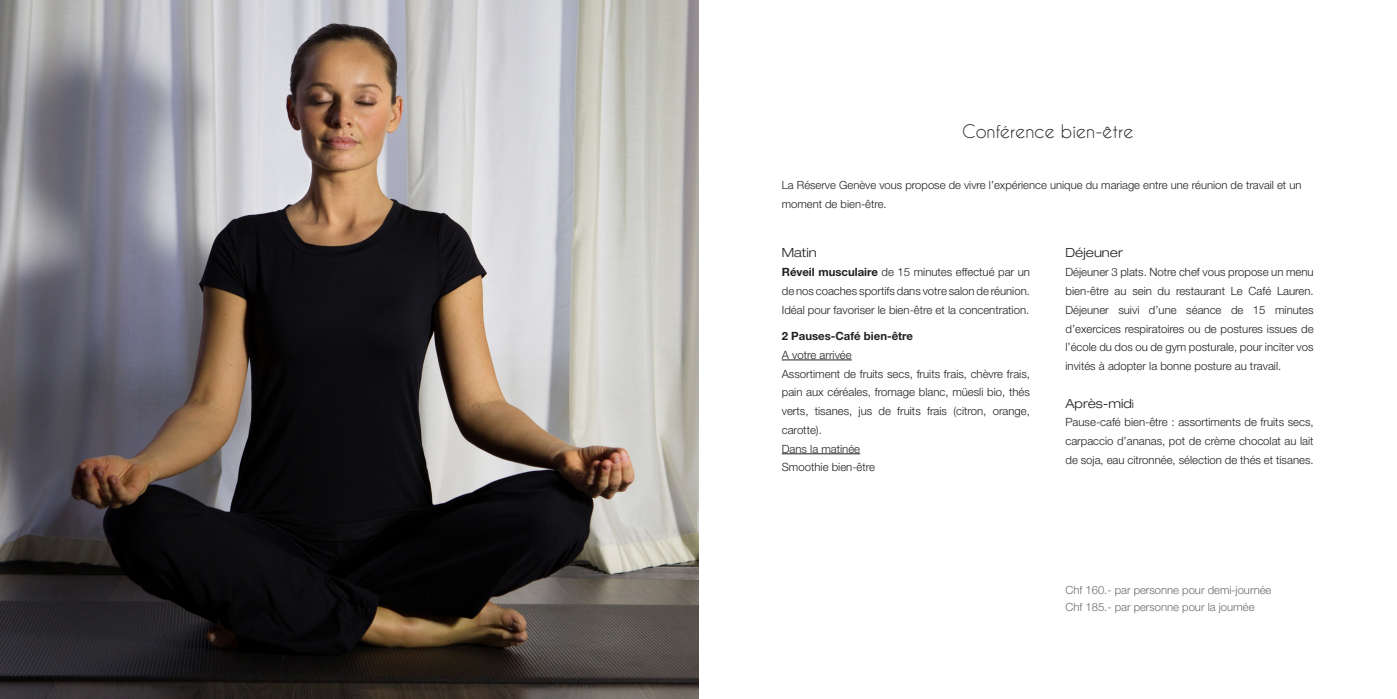
<style>
.page{position:relative;width:1397px;height:699px;background:#fff}
.page>*{position:absolute;margin:0;border:0;box-sizing:border-box;transform-origin:0 0}
.t1{font:17.5px "Caviar Dreams";color:#231f20}
.t2{font:300 expanded 12.62px "Helvetica Neue LT Std";color:#231f20}
.t3{font:300 11.38px/18.8px "Helvetica Neue LT Std";color:#231f20;text-align:justify}
.t4{font:700 11.38px "Helvetica Neue LT Std";color:#231f20}
.t5{font:300 11.25px/18.8px "Helvetica Neue LT Std";color:#231f20}
.t6{font:300 11.25px "Helvetica Neue LT Std";color:#6b6b6e}
.s1{font-weight:700}
.s2{font-stretch:normal;font-size:11.38px}
</style>
<div class="page">
<hr style="left:781px;top:359px;width:70px;height:1px;background:#231f20">
<hr style="left:781px;top:453px;width:79px;height:1px;background:#231f20">
<img style="left:0;top:0;width:698px;height:698px">
<p class="t1" style="left:961px;top:121px;width:173px">Conférence bien-être</p>
<p class="t5" style="left:781px;top:175px;width:521px">La Réserve Genève vous propose de vivre l’expérience unique du mariage entre une réunion de travail et un moment de bien-être.</p>
<p class="t2" style="left:781px;top:245px;width:36px">Matin</p>
<p class="t3" style="left:781px;top:262px;width:250px"><span class="s1">Réveil musculaire</span> de 15 minutes effectué par un de nos coaches sportifs dans votre salon de réunion.<br>Idéal pour favoriser le bien-être et la concentration.</p>
<p class="t4" style="left:781px;top:328px;width:133px">2 Pauses-Café bien-être</p>
<p class="t3" style="left:781px;top:345px;width:71px">A votre arrivée</p>
<p class="t3" style="left:781px;top:363px;width:250px">Assortiment de fruits secs, fruits frais, chèvre frais, pain aux céréales, fromage blanc, müesli bio, thés verts, tisanes, jus de fruits frais (citron, orange, carotte).</p>
<p class="t3" style="left:781px;top:438px;width:80px">Dans la matinée</p>
<p class="t3" style="left:781px;top:457px;width:95px">Smoothie bien-être</p>
<p class="t2" style="left:1065px;top:245px;width:59px">Déjeuner</p>
<p class="t3" style="left:1065px;top:262px;width:250px">Déjeuner 3 plats. Notre chef vous propose un menu bien-être au sein du restaurant Le Café Lauren.<br>Déjeuner suivi d’une séance de 15 minutes d’exercices respiratoires ou de postures issues de l’école du dos ou de gym posturale, pour inciter vos invités à adopter la bonne posture au travail.</p>
<p class="t2" style="left:1065px;top:395px;width:70px">Après-mid<span class="s2">i</span></p>
<p class="t3" style="left:1065px;top:412px;width:250px">Pause-café bien-être : assortiments de fruits secs, carpaccio d’ananas, pot de crème chocolat au lait de soja, eau citronnée, sélection de thés et tisanes.</p>
<p class="t6" style="left:1065px;top:582px;width:207px">Chf 160.- par personne pour demi-journée</p>
<p class="t6" style="left:1065px;top:599px;width:191px">Chf 185.- par personne pour la journée</p>
</div>
